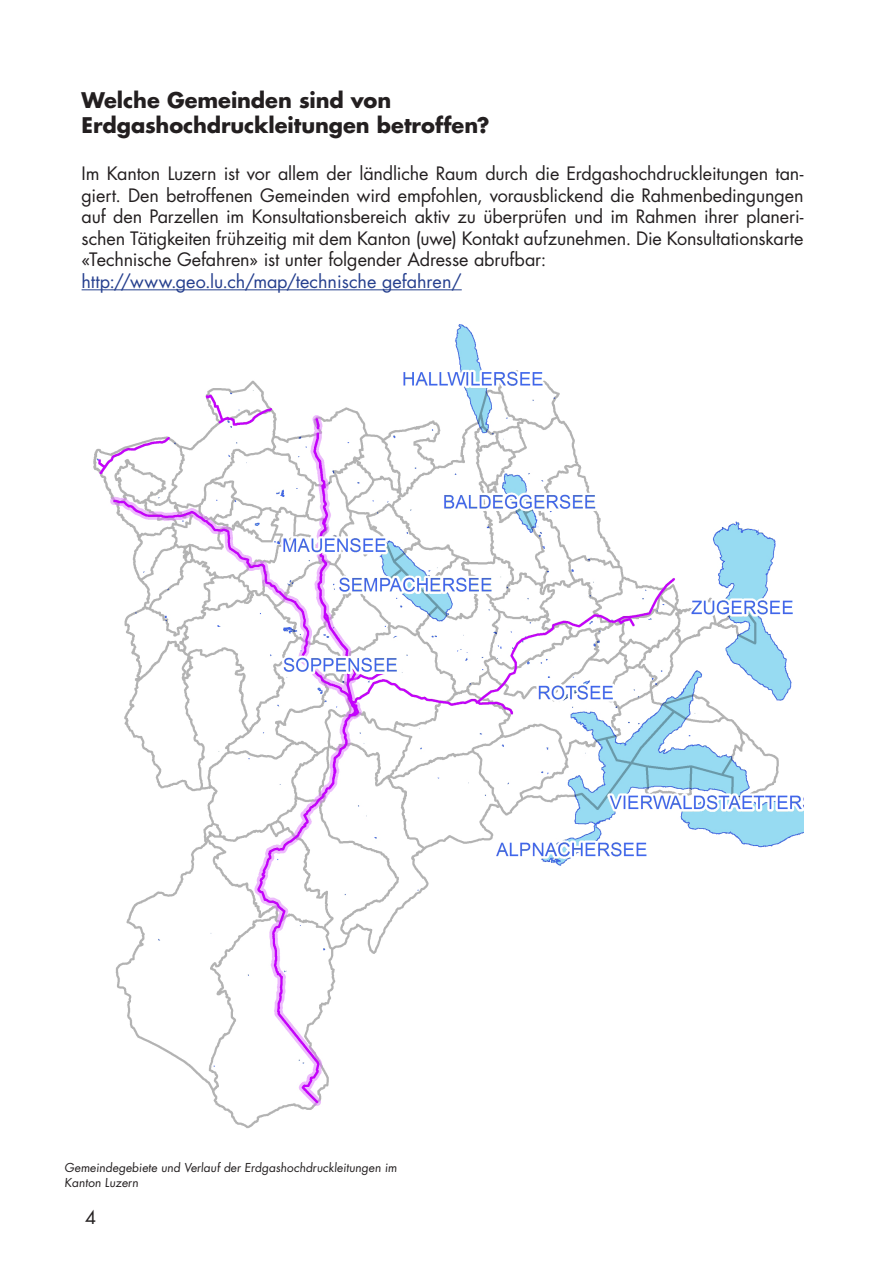
<style>
.page{position:relative;width:893px;height:1263px;background:#fff}
.page>*{position:absolute;margin:0;border:0;box-sizing:border-box;transform-origin:0 0}
.t1{font:700 21px/25.2px "Futura Luzern";letter-spacing:-.005em;color:#231f20}
.t2{font:18px/21.6px "Futura Luzern";letter-spacing:-.005em;color:#231f20;text-align:justify}
.t3{font:18px "Futura Luzern";color:#253f8e}
.t4{font:12px/14.4px "Futura Luzern";color:#231f20}
</style>
<div class="page">
<hr style="left:82px;top:289px;width:380px;height:1px;background:#253f8e">
<img style="left:93px;top:324px;width:711px;height:805px">
<p class="t1" style="left:82px;top:87px;width:409px">Welche Gemeinden sind von<br>Erdgashochdruckleitungen betroffen?</p>
<p class="t2" style="left:82px;top:163px;width:723px">Im Kanton Luzern ist vor allem der ländliche Raum durch die Erdgashochdruckleitungen tan&shy;giert. Den betroffenen Gemeinden wird empfohlen, vorausblickend die Rahmenbedingungen auf den Parzellen im Konsultationsbereich aktiv zu überprüfen und im Rahmen ihrer planeri&shy;schen Tätigkeiten frühzeitig mit dem Kanton (uwe) Kontakt aufzunehmen. Die Konsultationskarte «Technische Gefahren» ist unter folgender Adresse abrufbar:</p>
<p class="t3" style="left:82px;top:270px;width:382px">http://www.geo.lu.ch/map/technische gefahren/</p>
<p class="t4" style="left:65px;top:1161px;width:335px">Gemeindegebiete und Verlauf der Erdgashochdruckleitungen im<br>Kanton Luzern</p>
<p class="t2" style="left:85px;top:1207px;width:13px">4</p>
</div>
